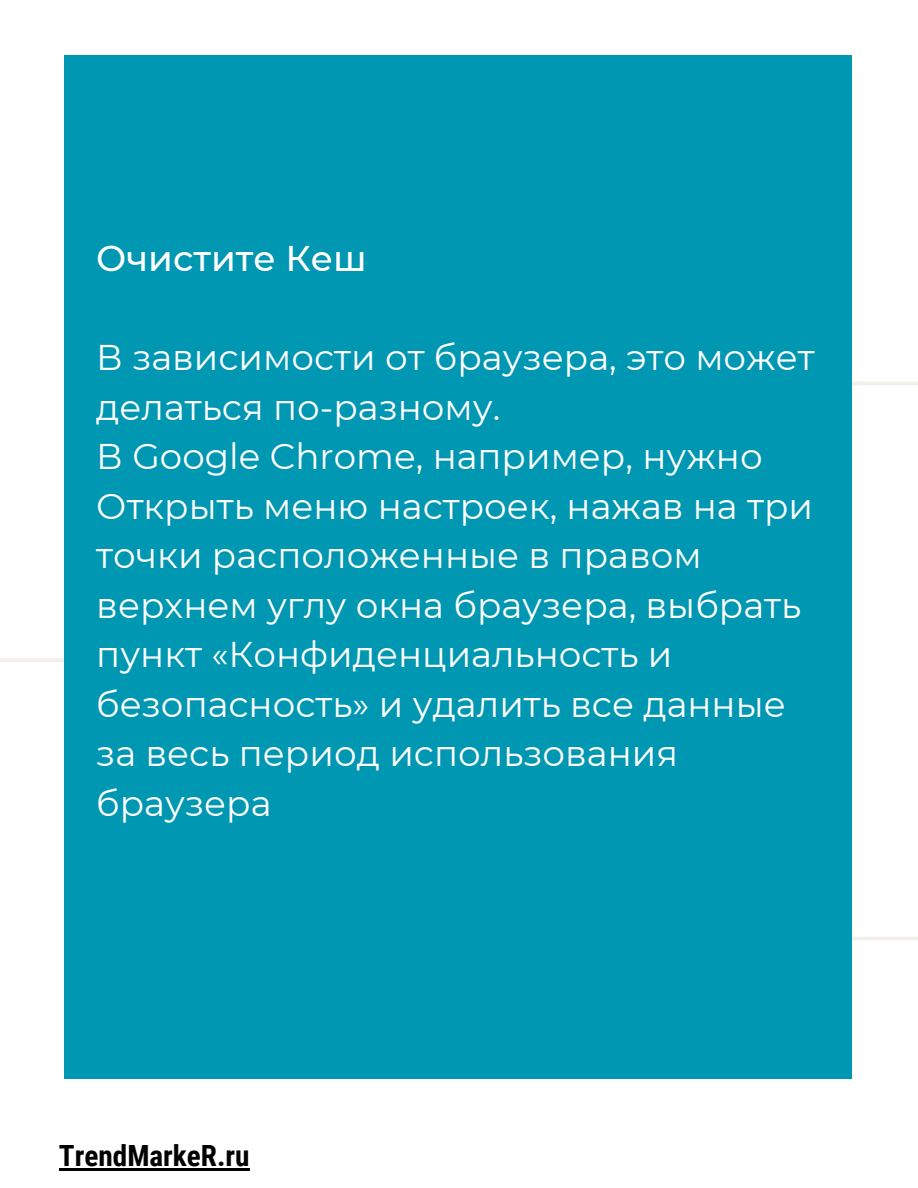
<style>
.page{position:relative;width:918px;height:1188px;background:#fff}
.page>*{position:absolute;margin:0;border:0;box-sizing:border-box;transform-origin:0 0}
.t1{font:35.7px/49.5px "Montserrat";color:#fff}
.t2{font:500 35.7px "Montserrat";color:#fff}
.t3{font:700 29.25px "Roboto Condensed";color:#000}
.t4{font:21px/29.2px "Montserrat";color:#fff}
</style>
<div class="page">
<hr style="left:840px;top:382px;width:78px;height:3px;background:#f1efe7">
<hr style="left:0;top:658px;width:78px;height:4px;background:#f1efe7">
<hr style="left:840px;top:937px;width:78px;height:3px;background:#f1efe7">
<div style="left:65px;top:56px;width:787px;height:1022px;background:#0097b2"></div>
<hr style="left:59px;top:1168px;width:191px;height:2px;background:#000">
<p class="t2" style="left:96px;top:237px;width:272px">Очистите Кеш</p>
<p class="t1" style="left:96px;top:333px;width:720px">В зависимости от браузера, это может делаться по-разному.<br>В Google Chrome, например, нужно<br>Открыть меню настроек, нажав на три точки расположенные в правом верхнем углу окна браузера, выбрать пункт «Конфиденциальность и безопасность» и удалить все данные за весь период использования браузера</p>
<p class="t4" style="left:141px;top:601px;width:358px">Напишите подробное описание тподписчики сделали для</p>
<p class="t4" style="left:141px;top:688px;width:82px">задачи.</p>
<p class="t3" style="left:59px;top:1139px;width:192px">TrendMarkeR.ru</p>
</div>
